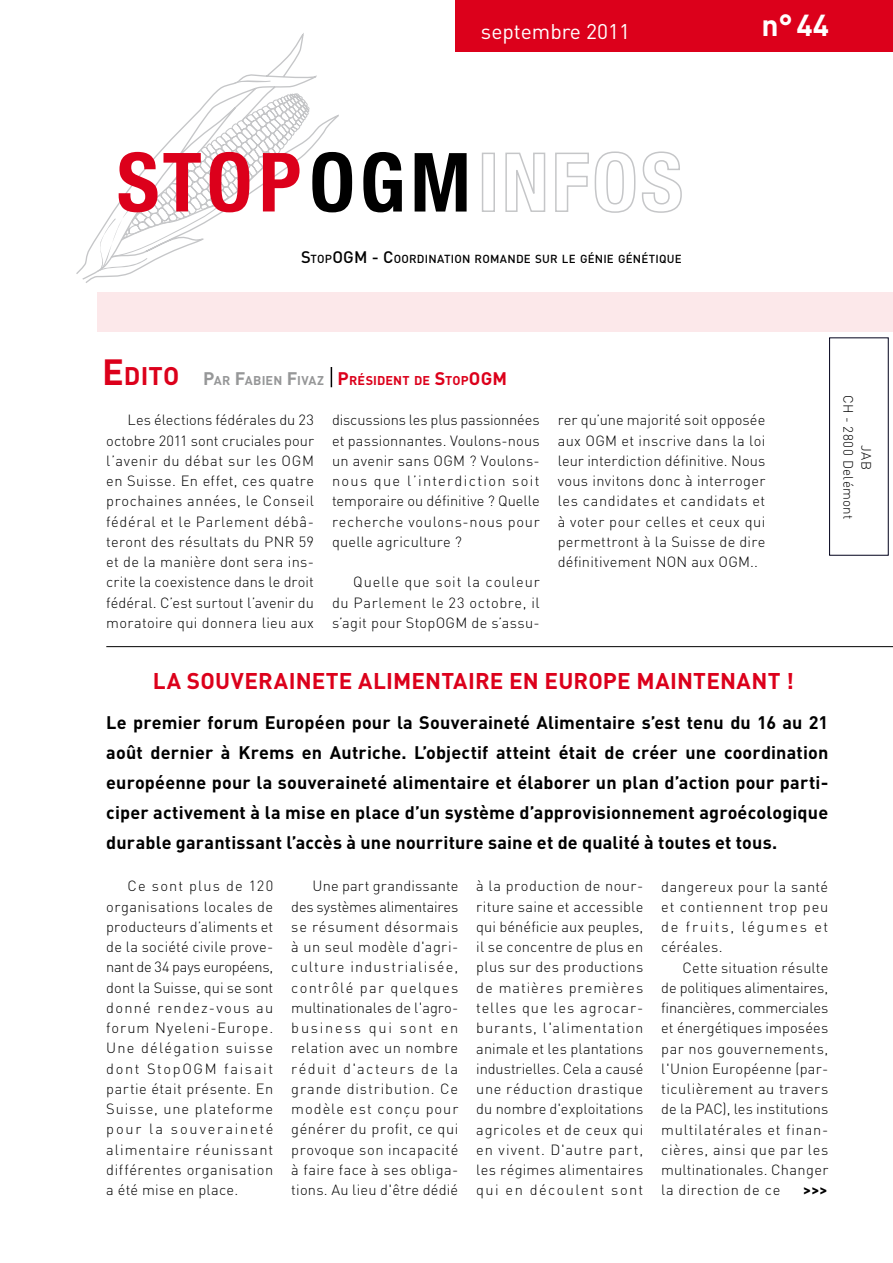
<style>
.page{position:relative;width:893px;height:1263px;background:#fff}
.page>*{position:absolute;margin:0;border:0;box-sizing:border-box;transform-origin:0 0}
.t1{font:700 30px "DIN";color:#fff}
.t2{font:700 22.5px "DIN";letter-spacing:.02em;color:#dc001b}
.t3{font:21px "DIN";color:#fff}
.t4{font:700 18px/30px "DIN";letter-spacing:.01em;color:#000;text-align:justify}
.t5{font:300 14.7px/20.2px "DIN";letter-spacing:.03em;color:#000;text-align:justify}
.t6{font:700 14.7px "DIN";color:#000}
.t7{font:300 13.5px/18px "DIN";letter-spacing:.025em;color:#000;text-align:center}
.t8{font:700 12.6px "DIN";letter-spacing:.01em;color:#dc001b}
.t9{font:500 11.55px "DIN";letter-spacing:.015em;color:#000}
.s1{font-size:16.5px}
.s2{font-size:36px}
.s3{font-size:25.2px}
.s4{font-size:18px;color:#969798}
.s5{color:#969798}
.s6{font-size:18px}
</style>
<div class="page">
<div style="left:829px;top:337px;width:60px;height:219px;border:1px solid #00001b"></div>
<svg style="left:331px;top:367px;width:1px;height:20px"></svg>
<hr style="left:106px;top:646px;width:787px;height:1px;background:#000">
<svg style="left:76px;top:33px;width:241px;height:250px"></svg>
<svg style="left:234px;top:78px;width:37px;height:6px"></svg>
<svg style="left:97px;top:92px;width:255px;height:180px"></svg>
<svg style="left:363px;top:152px;width:39px;height:60px"></svg>
<svg style="left:415px;top:153px;width:52px;height:59px"></svg>
<svg style="left:481px;top:151px;width:201px;height:62px"></svg>
<div style="left:98px;top:291px;width:795px;height:40px;background:#fce8ea"></div>
<div style="left:455px;top:0;width:438px;height:51px;background:#dc001b"></div>
<h3 class="t3" style="left:481px;top:18px;width:151px">septembre 2011</h3>
<h1 class="t1" style="left:761px;top:5px;width:69px">n°44</h1>
<p class="t9" style="left:301px;top:251px;width:382px"><span class="s1">S</span>TOP<span class="s1">OGM - C</span>OORDINATION ROMANDE SUR LE GÉNIE GÉNÉTIQUE</p>
<p class="t8" style="left:102px;top:372px;width:406px"><span class="s2">E</span><span class="s3">DITO</span> <span class="s4">P</span><span class="s5">AR</span> <span class="s4">F</span><span class="s5">ABIEN</span> <span class="s4">F</span><span class="s5">IVAZ</span> <span class="s6">P</span>RÉSIDENT DE <span class="s6">S</span>TOP<span class="s6">OGM</span></p>
<p class="t5" style="left:106px;top:409px;width:209px;text-indent:21px">Les élections fédérales du 23 octobre 2011 sont cruciales pour l’avenir du débat sur les OGM en Suisse. En effet, ces quatre prochaines années, le Conseil fédéral et le Parlement débâ&shy;teront des résultats du PNR 59 et de la manière dont sera ins&shy;crite la coexistence dans le droit fédéral. C’est surtout l’avenir du moratoire qui donnera lieu aux</p>
<p class="t5" style="left:332px;top:409px;width:209px">discussions les plus passionnées et passionnantes. Voulons-nous un avenir sans OGM ? Voulons&shy;nous que l’interdiction soit temporaire ou définitive ? Quelle recherche voulons-nous pour quelle agriculture ?</p>
<p class="t5" style="left:332px;top:571px;width:209px;text-indent:21px">Quelle que soit la couleur du Parlement le 23 octobre, il s’agit pour StopOGM de s’assu-</p>
<p class="t5" style="left:558px;top:409px;width:209px">rer qu’une majorité soit opposée aux OGM et inscrive dans la loi leur interdiction définitive. Nous vous invitons donc à interroger les candidates et candidats et à voter pour celles et ceux qui permettront à la Suisse de dire définitivement NON aux OGM..</p>
<p class="t7" style="left:876px;top:395px;width:126px;rotate:90deg">JAB<br>CH - 2800 Delémont</p>
<h2 class="t2" style="left:153px;top:665px;width:93px">LA SO UVER</h2>
<h2 class="t2" style="left:274px;top:665px;width:28px">AINETE</h2>
<h2 class="t2" style="left:358px;top:665px;width:68px">ALIMENT</h2>
<h2 class="t2" style="left:453px;top:665px;width:27px">AIRE</h2>
<h2 class="t2" style="left:509px;top:665px;width:175px">EN EUROPE MAINTEN</h2>
<h2 class="t2" style="left:737px;top:665px;width:59px">ANT !</h2>
<p class="t4" style="left:106px;top:707px;width:723px">Le premier forum Européen pour la Souveraineté Alimentaire s’est tenu du 16 au 21 août dernier à Krems en Autriche. L’objectif atteint était de créer une coordination européenne pour la souveraineté alimentaire et élaborer un plan d’action pour parti&shy;ciper activement à la mise en place d’un système d’approvisionnement agroécologique durable garantissant l’accès à une nourriture saine et de qualité à toutes et tous.</p>
<p class="t5" style="left:106px;top:875px;width:169px;text-indent:21px">Ce sont plus de 120 organisations locales de producteurs d’aliments et de la société civile prove&shy;nant de 34 pays européens, dont la Suisse, qui se sont donné rendez-vous au forum Nyeleni-Europe.<br>Une délégation suisse dont StopOGM faisait partie était présente. En Suisse, une plateforme pour la souveraineté alimentaire réunissant différentes organisation a été mise en place.</p>
<p class="t5" style="left:291px;top:875px;width:169px;text-indent:21px">Une part grandissante des systèmes alimentaires se résument désormais à un seul modèle d'agri&shy;culture industrialisée, contrôlé par quelques multinationales de l'agro&shy;business qui sont en relation avec un nombre réduit d'acteurs de la grande distribution. Ce modèle est conçu pour générer du profit, ce qui provoque son incapacité à faire face à ses obliga&shy;tions. Au lieu d'être dédié</p>
<p class="t5" style="left:476px;top:875px;width:169px">à la production de nour&shy;riture saine et accessible qui bénéficie aux peuples, il se concentre de plus en plus sur des productions de matières premières telles que les agrocar&shy;burants, l'alimentation animale et les plantations industrielles. Cela a causé une réduction drastique du nombre d'exploitations agricoles et de ceux qui en vivent. D'autre part, les régimes alimentaires qui en découlent sont</p>
<p class="t5" style="left:661px;top:875px;width:169px">dangereux pour la santé et contiennent trop peu de fruits, légumes et céréales.</p>
<p class="t5" style="left:661px;top:956px;width:169px;text-indent:21px">Cette situation résulte de politiques alimentaires, financières, commerciales et énergétiques imposées par nos gouvernements, l'Union Européenne (par&shy;ticulièrement au travers de la PAC), les institutions multilatérales et finan&shy;cières, ainsi que par les multinationales. Changer la direction de ce</p>
<p class="t6" style="left:803px;top:1180px;width:26px">&gt;&gt;&gt;</p>
</div>
